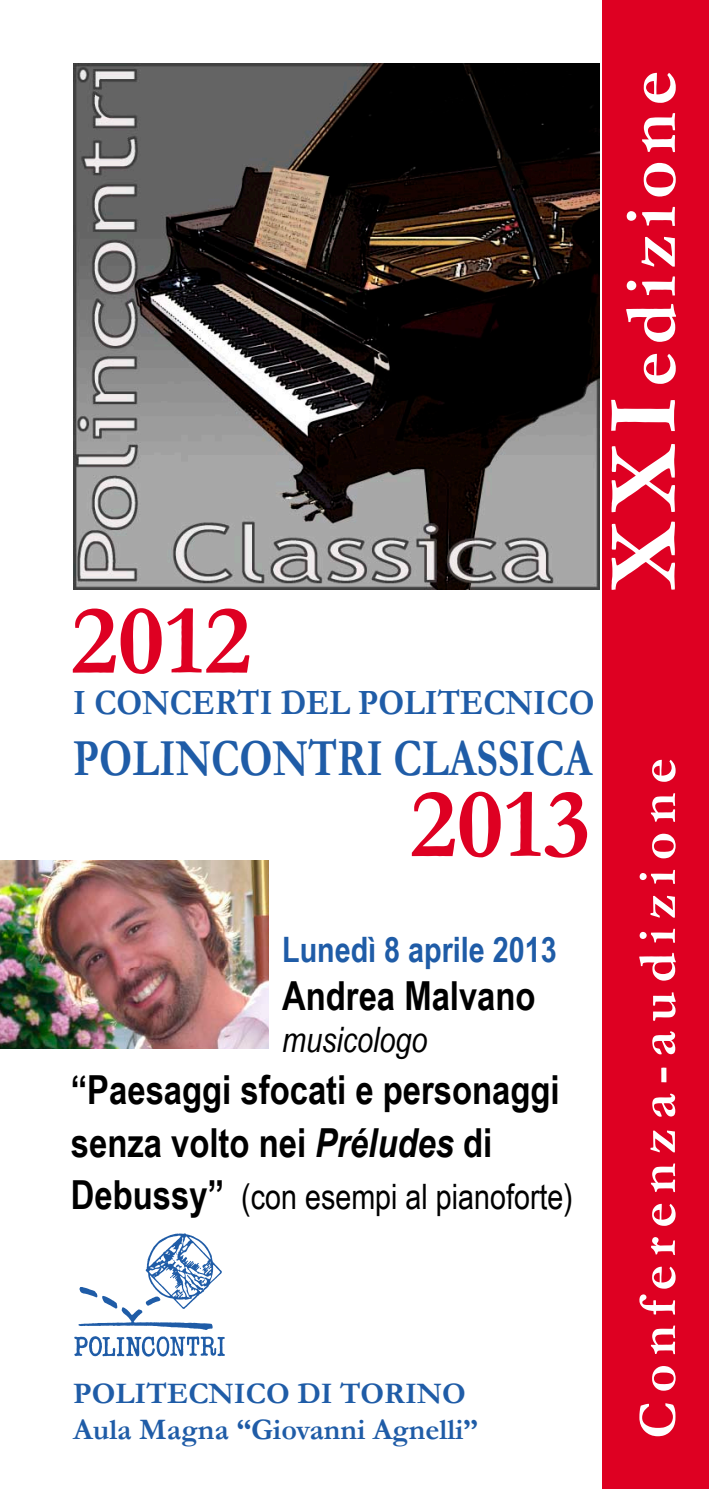
<style>
.page{position:relative;width:709px;height:1489px;background:#fff}
.page>*{position:absolute;margin:0;border:0;box-sizing:border-box;transform-origin:0 0}
.t1{font:700 100px "Garamond";color:#de0022}
.t2{font:700 75px "Garamond";letter-spacing:.09em;color:#fff}
.t3{font:700 55px "Garamond";letter-spacing:.16em;color:#fff}
.t4{font:700 52.5px "Garamond";color:#1f5ca7;scale:.8 1}
.t5{font:700 40px/52.5px "Arial Narrow";color:#000}
.t6{font:700 35.75px "Garamond";color:#1f5ca7;scale:.91 1}
.t7{font:35px "Arial Narrow";color:#000}
.t8{font:700 35px "Arial Narrow";color:#1f5ca7}
.t9{font:italic 35px "Arial Narrow";color:#000}
.t10{font:700 30px/36px "Garamond";color:#1f5ca7}
.s1{font-style:italic}
.s2{font-weight:700;font-size:40px}
.s3{font-size:100px}
</style>
<div class="page">
<div style="left:602px;top:0;width:107px;height:1488px;background:#de0022"></div>
<img style="left:74px;top:1233px;width:151px;height:124px">
<img style="left:73px;top:63px;width:526px;height:526px">
<img style="left:0;top:860px;width:268px;height:188px">
<h1 class="t1" style="left:71px;top:573px;width:182px">2012</h1>
<p class="t6" style="left:73px;top:678px;width:574px">I CONCERTI DEL POLITECNICO</p>
<h3 class="t4" style="left:73px;top:722px;width:650px">POLINCONTRI CLASSICA</h3>
<h1 class="t1" style="left:410px;top:756px;width:182px">2013</h1>
<p class="t8" style="left:282px;top:922px;width:276px">Lunedì 8 aprile 2013</p>
<p class="t5" style="left:282px;top:967px;width:255px">Andrea Malvano</p>
<p class="t9" style="left:282px;top:1014px;width:147px">musicologo</p>
<p class="t5" style="left:71px;top:1061px;width:490px">“Paesaggi sfocati e personaggi senza volto nei <span class="s1">Préludes</span> di</p>
<p class="t7" style="left:71px;top:1171px;width:504px"><span class="s2">Debussy”</span> (con esempi al pianoforte)</p>
<p class="t10" style="left:73px;top:1375px;width:406px">POLITECNICO DI TORINO<br>Aula Magna “Giovanni Agnelli”</p>
<h2 class="t2" style="left:600px;top:590px;width:521px;rotate:-90deg"><span class="s3">XXI</span>edizione</h2>
<h3 class="t3" style="left:620px;top:1438px;width:682px;rotate:-90deg">Conferenza-audizione</h3>
</div>
